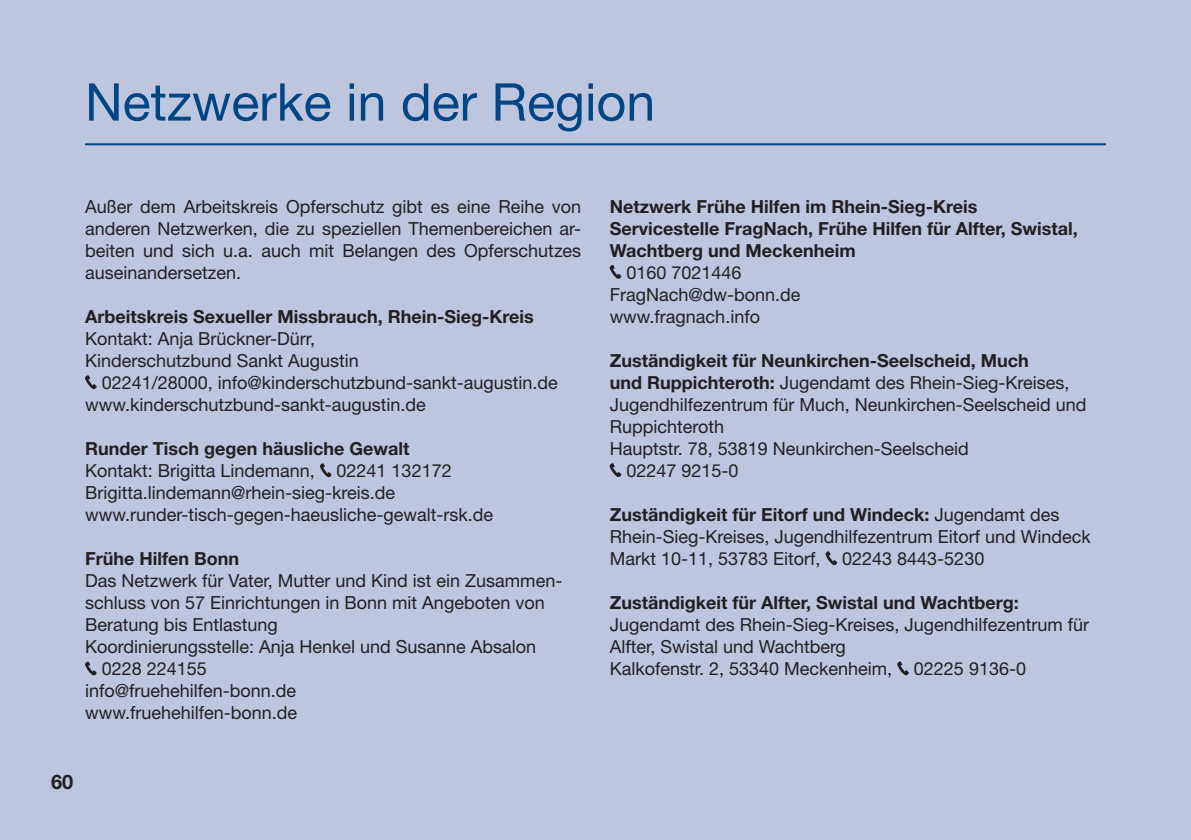
<style>
.page{position:relative;width:1191px;height:840px;background:#fff}
.page>*{position:absolute;margin:0;border:0;box-sizing:border-box;transform-origin:0 0}
.t1{font:52px "Helvetica Neue";color:#004684}
.t2{font:700 20px "Helvetica Neue";color:#231f20}
.t3{font:18px/22px "Helvetica Neue";color:#231f20}
.t4{font:700 18px/22px "Helvetica Neue";color:#231f20}
.s1{font-weight:700}
</style>
<div class="page">
<div style="left:0;top:0;width:1191px;height:839px;background:#bdc6de"></div>
<hr style="left:85px;top:143px;width:1021px;height:2px;background:#004684">
<svg style="left:85px;top:375px;width:12px;height:14px"></svg>
<svg style="left:320px;top:463px;width:11px;height:14px"></svg>
<svg style="left:85px;top:661px;width:12px;height:14px"></svg>
<svg style="left:609px;top:265px;width:12px;height:14px"></svg>
<svg style="left:609px;top:463px;width:12px;height:14px"></svg>
<svg style="left:825px;top:551px;width:12px;height:14px"></svg>
<svg style="left:897px;top:661px;width:12px;height:14px"></svg>
<h1 class="t1" style="left:85px;top:71px;width:571px">Netzwerke in der Region</h1>
<p class="t3" style="left:85px;top:195px;width:498px;text-align:justify">Außer dem Arbeitskreis Opferschutz gibt es eine Reihe von anderen Netzwerken, die zu speziellen Themenbereichen ar&shy;beiten und sich u.a. auch mit Belangen des Opferschutzes auseinandersetzen.</p>
<p class="t4" style="left:85px;top:305px;width:450px">Arbeitskreis Sexueller Missbrauch, Rhein-Sieg-Kreis</p>
<p class="t3" style="left:85px;top:327px;width:232px">Kontakt: Anja Brückner-Dürr,</p>
<p class="t3" style="left:85px;top:349px;width:275px">Kinderschutzbund Sankt Augustin</p>
<p class="t3" style="left:102px;top:371px;width:457px">02241/28000, info@kinderschutzbund-sankt-augustin.de</p>
<p class="t3" style="left:85px;top:393px;width:342px">www.kinderschutzbund-sankt-augustin.de</p>
<p class="t4" style="left:85px;top:437px;width:326px">Runder Tisch gegen häusliche Gewalt</p>
<p class="t3" style="left:85px;top:459px;width:409px">Kontakt: Brigitta Lindemann, 02241 132172<br>Brigitta.lindemann@rhein-sieg-kreis.de www.runder-tisch-gegen-haeusliche-gewalt-rsk.de</p>
<p class="t4" style="left:85px;top:547px;width:156px">Frühe Hilfen Bonn</p>
<p class="t3" style="left:85px;top:569px;width:479px">Das Netzwerk für Vater, Mutter und Kind ist ein Zusammen-</p>
<p class="t3" style="left:85px;top:591px;width:461px">schluss von 57 Einrichtungen in Bonn mit Angeboten von</p>
<p class="t3" style="left:85px;top:613px;width:194px">Beratung bis Entlastung</p>
<p class="t3" style="left:85px;top:635px;width:453px">Koordinierungsstelle: Anja Henkel und Susanne Absalon</p>
<p class="t3" style="left:102px;top:657px;width:107px">0228 224155</p>
<p class="t3" style="left:85px;top:679px;width:213px">info@fruehehilfen-bonn.de</p>
<p class="t3" style="left:85px;top:701px;width:213px">www.fruehehilfen-bonn.de</p>
<p class="t2" style="left:51px;top:768px;width:24px">60</p>
<p class="t4" style="left:609px;top:195px;width:469px">Netzwerk Frühe Hilfen im Rhein-Sieg-Kreis<br>Servicestelle FragNach, Frühe Hilfen für Alfter, Swistal,<br>Wachtberg und Meckenheim</p>
<p class="t3" style="left:609px;top:261px;width:192px;text-indent:17px">0160 7021446<br>FragNach@dw-bonn.de www.fragnach.info</p>
<p class="t4" style="left:609px;top:349px;width:420px">Zuständigkeit für Neunkirchen-Seelscheid, Much</p>
<p class="t3" style="left:609px;top:371px;width:461px"><span class="s1">und Ruppichteroth:</span> Jugendamt des Rhein-Sieg-Kreises,</p>
<p class="t3" style="left:609px;top:393px;width:478px">Jugendhilfezentrum für Much, Neunkirchen-Seelscheid und</p>
<p class="t3" style="left:609px;top:415px;width:116px">Ruppichteroth</p>
<p class="t3" style="left:609px;top:437px;width:361px">Hauptstr. 78, 53819 Neunkirchen-Seelscheid</p>
<p class="t3" style="left:626px;top:459px;width:114px">02247 9215-0</p>
<p class="t3" style="left:609px;top:503px;width:483px"><span class="s1">Zuständigkeit für Eitorf und Windeck:</span> Jugendamt des<br>Rhein-Sieg-Kreises, Jugendhilfezentrum Eitorf und Windeck<br>Markt 10-11, 53783 Eitorf, 02243 8443-5230</p>
<p class="t4" style="left:609px;top:591px;width:410px">Zuständigkeit für Alfter, Swistal und Wachtberg:</p>
<p class="t3" style="left:609px;top:613px;width:481px">Jugendamt des Rhein-Sieg-Kreises, Jugendhilfezentrum für<br>Alfter, Swistal und Wachtberg<br>Kalkofenstr. 2, 53340 Meckenheim, 02225 9136-0</p>
</div>
